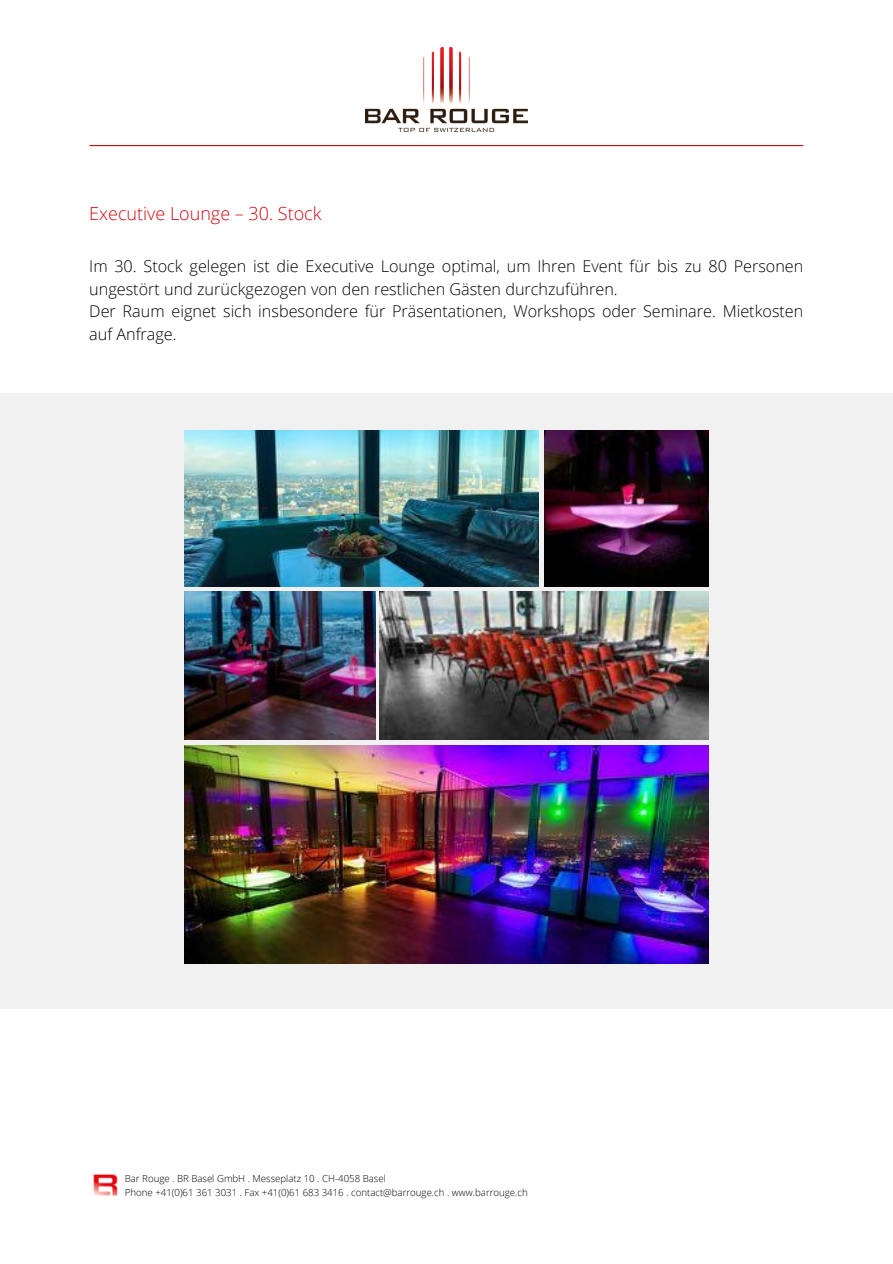
<style>
.page{position:relative;width:893px;height:1264px;background:#fff}
.page>*{position:absolute;margin:0;border:0;box-sizing:border-box;transform-origin:0 0}
.t1{font:300 18px "Open Sans";color:#d00a0f}
.t2{font:300 16.2px/22.5px "Open Sans";color:#000}
.t3{font:300 9.6px "Open Sans";color:#000}
</style>
<div class="page">
<img style="left:93px;top:1174px;width:25px;height:22px">
<hr style="left:90px;top:145px;width:712px;height:1px;background:#d00a0f">
<img style="left:365px;top:47px;width:162px;height:84px">
<div style="left:0;top:393px;width:892px;height:615px;background:#f1f1f1"></div>
<img style="left:184px;top:745px;width:524px;height:218px">
<img style="left:184px;top:430px;width:354px;height:156px">
<img style="left:544px;top:430px;width:164px;height:156px">
<img style="left:184px;top:591px;width:191px;height:148px">
<img style="left:380px;top:591px;width:328px;height:148px">
<p class="t1" style="left:89px;top:200px;width:234px">Executive Lounge – 30. Stock</p>
<p class="t2" style="left:89px;top:255px;width:715px">Im 30. Stock gelegen ist die Executive Lounge optimal, um Ihren Event für bis zu 80 Personen ungestört und zurückgezogen von den restlichen Gästen durchzuführen.</p>
<p class="t2" style="left:89px;top:300px;width:715px">Der Raum eignet sich insbesondere für Präsentationen, Workshops oder Seminare. Mietkosten auf Anfrage.</p>
<p class="t3" style="left:125px;top:1172px;width:262px">Bar Rouge . BR Basel GmbH . Messeplatz 10 . CH-4058 Basel</p>
<p class="t3" style="left:125px;top:1185px;width:404px">Phone +41(0)61 361 3031 . Fax +41(0)61 683 3416 . contact@barrouge.ch . www.barrouge.ch</p>
</div>
